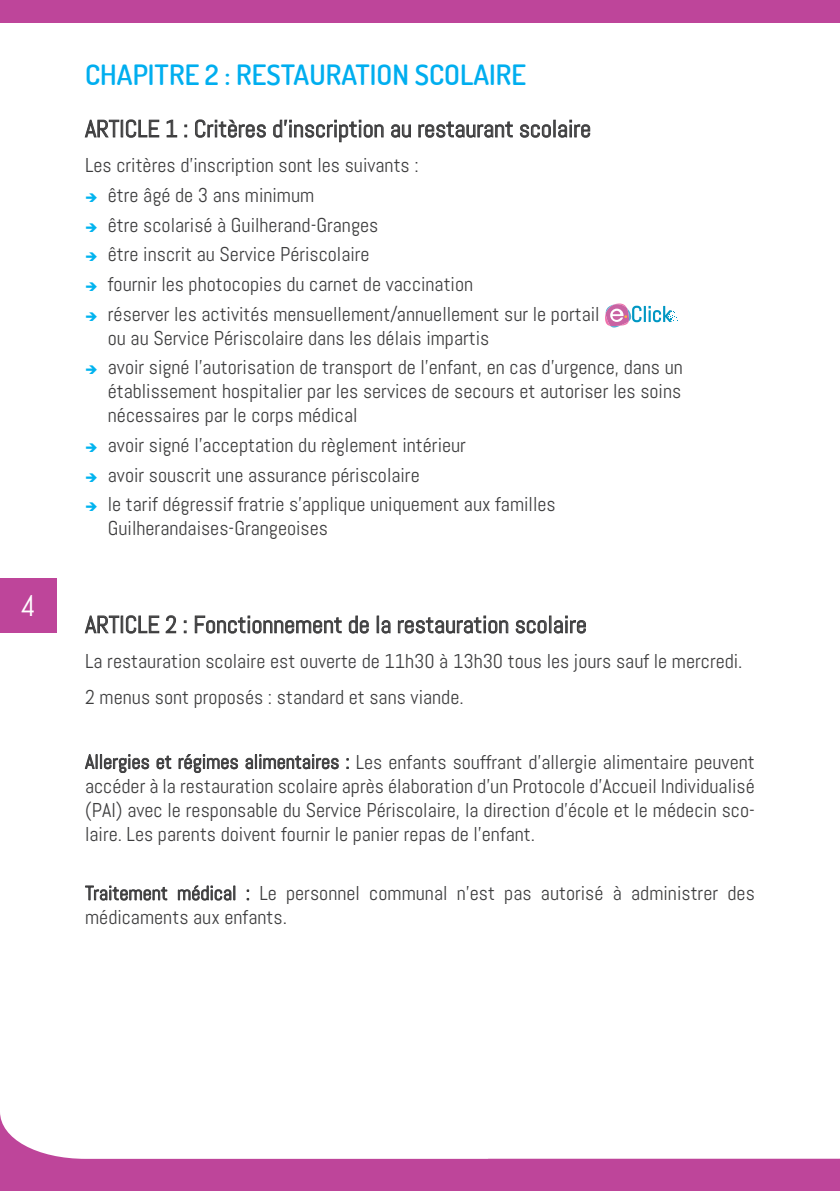
<style>
.page{position:relative;width:840px;height:1191px;background:#fff}
.page>*{position:absolute;margin:0;border:0;box-sizing:border-box;transform-origin:0 0}
.t1{font:30px "Abel";color:#fff}
.t2{font:600 28px "Dosis";color:#00aeef}
.t3{font:24px "Abel";color:#3e3e3f}
.t4{font:20px/24px "Abel";color:#3e3e3f}
.s1{color:#00b3ef}
</style>
<div class="page">
<svg style="left:0;top:1114px;width:488px;height:77px"></svg>
<div style="left:0;top:0;width:839px;height:22px;background:#be459a"></div>
<div style="left:488px;top:1158px;width:351px;height:33px;background:#be459a"></div>
<div style="left:0;top:578px;width:57px;height:55px;background:#be459a"></div>
<svg style="left:85px;top:119px;width:74px;height:19px"></svg>
<svg style="left:166px;top:120px;width:11px;height:17px"></svg>
<svg style="left:195px;top:119px;width:71px;height:19px"></svg>
<svg style="left:273px;top:120px;width:110px;height:22px"></svg>
<svg style="left:391px;top:124px;width:20px;height:14px"></svg>
<svg style="left:418px;top:121px;width:94px;height:17px"></svg>
<svg style="left:520px;top:120px;width:70px;height:18px"></svg>
<svg style="left:605px;top:303px;width:72px;height:24px"></svg>
<svg style="left:85px;top:615px;width:74px;height:18px"></svg>
<svg style="left:166px;top:615px;width:10px;height:18px"></svg>
<svg style="left:195px;top:615px;width:146px;height:18px"></svg>
<svg style="left:348px;top:615px;width:20px;height:18px"></svg>
<svg style="left:377px;top:616px;width:13px;height:17px"></svg>
<svg style="left:398px;top:616px;width:110px;height:17px"></svg>
<svg style="left:515px;top:616px;width:70px;height:17px"></svg>
<svg style="left:85px;top:754px;width:64px;height:19px"></svg>
<svg style="left:156px;top:755px;width:15px;height:14px"></svg>
<svg style="left:178px;top:754px;width:60px;height:19px"></svg>
<svg style="left:245px;top:754px;width:94px;height:15px"></svg>
<svg style="left:85px;top:885px;width:82px;height:15px"></svg>
<svg style="left:178px;top:885px;width:57px;height:15px"></svg>
<h1 class="t1" style="left:21px;top:587px;width:17px">4</h1>
<h2 class="t2" style="left:85px;top:57px;width:442px">CHAPITRE 2 : RESTAURATION SCOLAIRE</h2>
<p class="t3" style="left:85px;top:113px;width:507px">ARTICLE 1 : Critères d’inscription au restaurant scolaire</p>
<p class="t4" style="left:85px;top:153px;width:335px">Les critères d’inscription sont les suivants :</p>
<p class="t4" style="left:85px;top:183px;width:230px"><span class="s1">➔</span> être âgé de 3 ans minimum</p>
<p class="t4" style="left:85px;top:213px;width:294px"><span class="s1">➔</span> être scolarisé à Guilherand-Granges</p>
<p class="t4" style="left:85px;top:242px;width:286px"><span class="s1">➔</span> être inscrit au Service Périscolaire</p>
<p class="t4" style="left:85px;top:272px;width:389px"><span class="s1">➔</span> fournir les photocopies du carnet de vaccination</p>
<p class="t4" style="left:108px;top:302px;width:493px;text-indent:-23px"><span class="s1">➔</span> réserver les activités mensuellement/annuellement sur le portail ou au Service Périscolaire dans les délais impartis</p>
<p class="t4" style="left:108px;top:355px;width:576px;text-align:justify;text-indent:-23px"><span class="s1">➔</span> avoir signé l’autorisation de transport de l’enfant, en cas d’urgence, dans un établissement hospitalier par les services de secours et autoriser les soins nécessaires par le corps médical</p>
<p class="t4" style="left:85px;top:433px;width:382px"><span class="s1">➔</span> avoir signé l’acceptation du règlement intérieur</p>
<p class="t4" style="left:85px;top:463px;width:336px"><span class="s1">➔</span> avoir souscrit une assurance périscolaire</p>
<p class="t4" style="left:108px;top:492px;width:449px;text-indent:-23px"><span class="s1">➔</span> le tarif dégressif fratrie s’applique uniquement aux familles<br>Guilherandaises-Grangeoises</p>
<p class="t3" style="left:85px;top:609px;width:503px">ARTICLE 2 : Fonctionnement de la restauration scolaire</p>
<p class="t4" style="left:85px;top:643px;width:658px;line-height:35.4px">La restauration scolaire est ouverte de 11h30 à 13h30 tous les jours sauf le mercredi.<br>2 menus sont proposés : standard et sans viande.</p>
<p class="t4" style="left:85px;top:749px;width:670px;text-align:justify">Allergies et régimes alimentaires : Les enfants souffrant d’allergie alimentaire peuvent accéder à la restauration scolaire après élaboration d’un Protocole d’Accueil Individualisé (PAI) avec le responsable du Service Périscolaire, la direction d’école et le médecin sco&shy;laire. Les parents doivent fournir le panier repas de l’enfant.</p>
<p class="t4" style="left:85px;top:881px;width:670px">Traitement médical : Le personnel communal n’est pas autorisé à administrer des médicaments aux enfants.</p>
</div>
